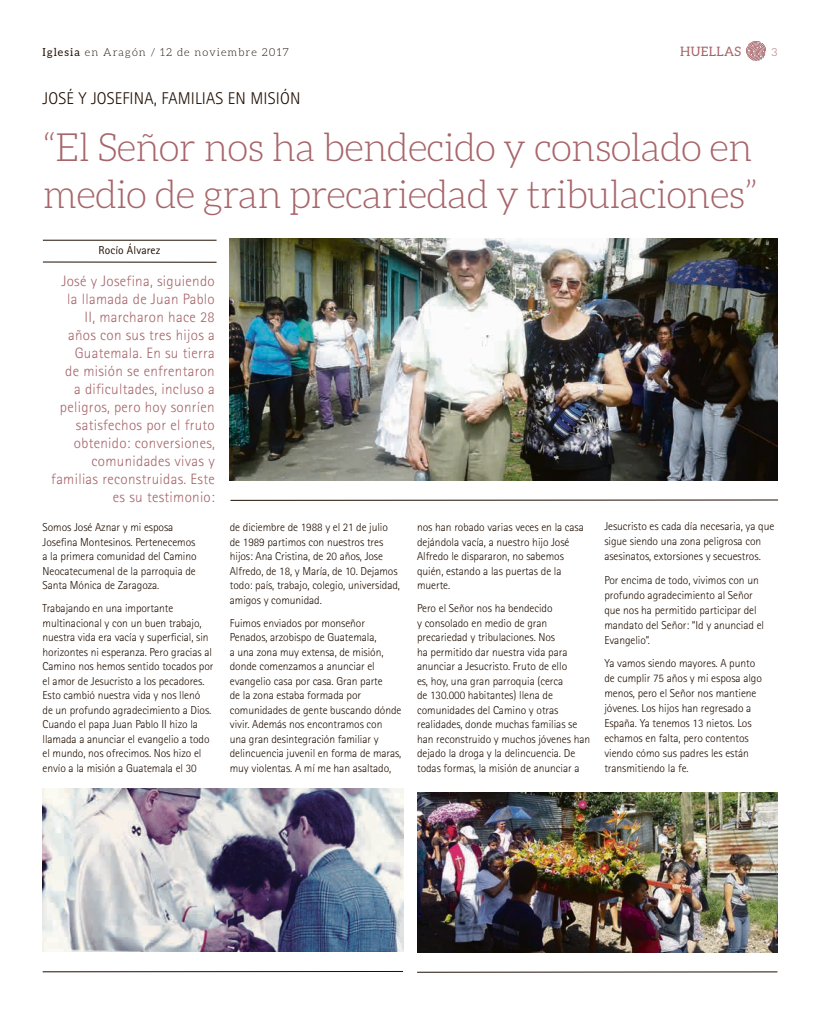
<style>
.page{position:relative;width:820px;height:1021px;background:#fff}
.page>*{position:absolute;margin:0;border:0;box-sizing:border-box;transform-origin:0 0}
.t1{font:300 39px/46.8px "Aleo";letter-spacing:-.02em;color:#a6656a}
.t2{font:300 17px "Rotis Sans Serif";letter-spacing:.01em;color:#200e00}
.t3{font:300 15px/18px "Rotis Sans Serif";letter-spacing:.02em;color:#a6656a;text-align:right}
.t4{font:13px "Aleo";letter-spacing:.025em;color:#a6656a}
.t5{font:300 11.5px/14.5px "Rotis Sans Serif";letter-spacing:-.005em;color:#200e00}
.t6{font:11.5px "Rotis Sans Serif";letter-spacing:.01em;color:#200e00}
.t7{font:300 11px "Aleo";letter-spacing:.1em;color:#200e00}
.t8{font:300 11px "Aleo";color:#a6656a}
.s1{font-weight:400}
</style>
<div class="page">
<svg style="left:746px;top:41px;width:19px;height:20px"></svg>
<img style="left:230px;top:238px;width:547px;height:242px">
<hr style="left:43px;top:240px;width:173px;height:1px;background:#200e00">
<hr style="left:43px;top:262px;width:173px;height:1px;background:#200e00">
<svg style="left:230px;top:499px;width:548px;height:2px"></svg>
<img style="left:417px;top:792px;width:360px;height:160px">
<svg style="left:417px;top:971px;width:360px;height:1px"></svg>
<img style="left:43px;top:788px;width:360px;height:163px">
<svg style="left:42px;top:971px;width:361px;height:1px"></svg>
<p class="t7" style="left:43px;top:46px;width:248px"><span class="s1">Iglesia</span> en Aragón / 12 de noviembre 2017</p>
<p class="t4" style="left:680px;top:44px;width:63px">HUELLAS</p>
<p class="t8" style="left:771px;top:46px;width:7px">3</p>
<h2 class="t2" style="left:43px;top:89px;width:259px">JOSÉ Y JOSEFINA, FAMILIAS EN MISIÓN</h2>
<h1 class="t1" style="left:43px;top:124px;width:716px">“El Señor nos ha bendecido y consolado en medio de gran precariedad y tribulaciones”</h1>
<p class="t6" style="left:98px;top:244px;width:64px">Rocío Álvarez</p>
<p class="t3" style="left:51px;top:272px;width:165px">José y Josefina, siguiendo la llamada de Juan Pablo<br>II, marcharon hace 28<br>años con sus tres hijos a<br>Guatemala. En su tierra<br>de misión se enfrentaron<br>a dificultades, incluso a peligros, pero hoy sonríen satisfechos por el fruto obtenido: conversiones, comunidades vivas y familias reconstruidas. Este es su testimonio:</p>
<p class="t5" style="left:43px;top:520px;width:156px">Somos José Aznar y mi esposa<br>Josefina Montesinos. Pertenecemos a la primera comunidad del Camino<br>Neocatecumenal de la parroquia de<br>Santa Mónica de Zaragoza.</p>
<p class="t5" style="left:43px;top:601px;width:172px">Trabajando en una importante multinacional y con un buen trabajo, nuestra vida era vacía y superficial, sin horizontes ni esperanza. Pero gracias al Camino nos hemos sentido tocados por el amor de Jesucristo a los pecadores.<br>Esto cambió nuestra vida y nos llenó de un profundo agradecimiento a Dios.<br>Cuando el papa Juan Pablo II hizo la llamada a anunciar el evangelio a todo el mundo, nos ofrecimos. Nos hizo el envío a la misión a Guatemala el 30</p>
<p class="t5" style="left:230px;top:520px;width:172px">de diciembre de 1988 y el 21 de julio de 1989 partimos con nuestros tres hijos: Ana Cristina, de 20 años, Jose Alfredo, de 18, y María, de 10. Dejamos todo: país, trabajo, colegio, universidad, amigos y comunidad.</p>
<p class="t5" style="left:230px;top:615px;width:173px">Fuimos enviados por monseñor Penados, arzobispo de Guatemala,<br>a una zona muy extensa, de misión, donde comenzamos a anunciar el evangelio casa por casa. Gran parte<br>de la zona estaba formada por comunidades de gente buscando dónde vivir. Además nos encontramos con una gran desintegración familiar y delincuencia juvenil en forma de maras, muy violentas. A mí me han asaltado,</p>
<p class="t5" style="left:417px;top:520px;width:168px">nos han robado varias veces en la casa dejándola vacía, a nuestro hijo José<br>Alfredo le dispararon, no sabemos quién, estando a las puertas de la muerte.</p>
<p class="t5" style="left:417px;top:601px;width:174px">Pero el Señor nos ha bendecido<br>y consolado en medio de gran precariedad y tribulaciones. Nos<br>ha permitido dar nuestra vida para anunciar a Jesucristo. Fruto de ello<br>es, hoy, una gran parroquia (cerca<br>de 130.000 habitantes) llena de comunidades del Camino y otras realidades, donde muchas familias se han reconstruido y muchos jóvenes han dejado la droga y la delincuencia. De todas formas, la misión de anunciar a</p>
<p class="t5" style="left:604px;top:519px;width:171px;line-height:15px">Jesucristo es cada día necesaria, ya que sigue siendo una zona peligrosa con asesinatos, extorsiones y secuestros.</p>
<p class="t5" style="left:604px;top:572px;width:161px;line-height:15px">Por encima de todo, vivimos con un profundo agradecimiento al Señor que nos ha permitido participar del mandato del Señor: “Id y anunciad el<br>Evangelio”.</p>
<p class="t5" style="left:604px;top:656px;width:159px;line-height:15px">Ya vamos siendo mayores. A punto de cumplir 75 años y mi esposa algo menos, pero el Señor nos mantiene jóvenes. Los hijos han regresado a<br>España. Ya tenemos 13 nietos. Los echamos en falta, pero contentos viendo cómo sus padres les están transmitiendo la fe.</p>
</div>
